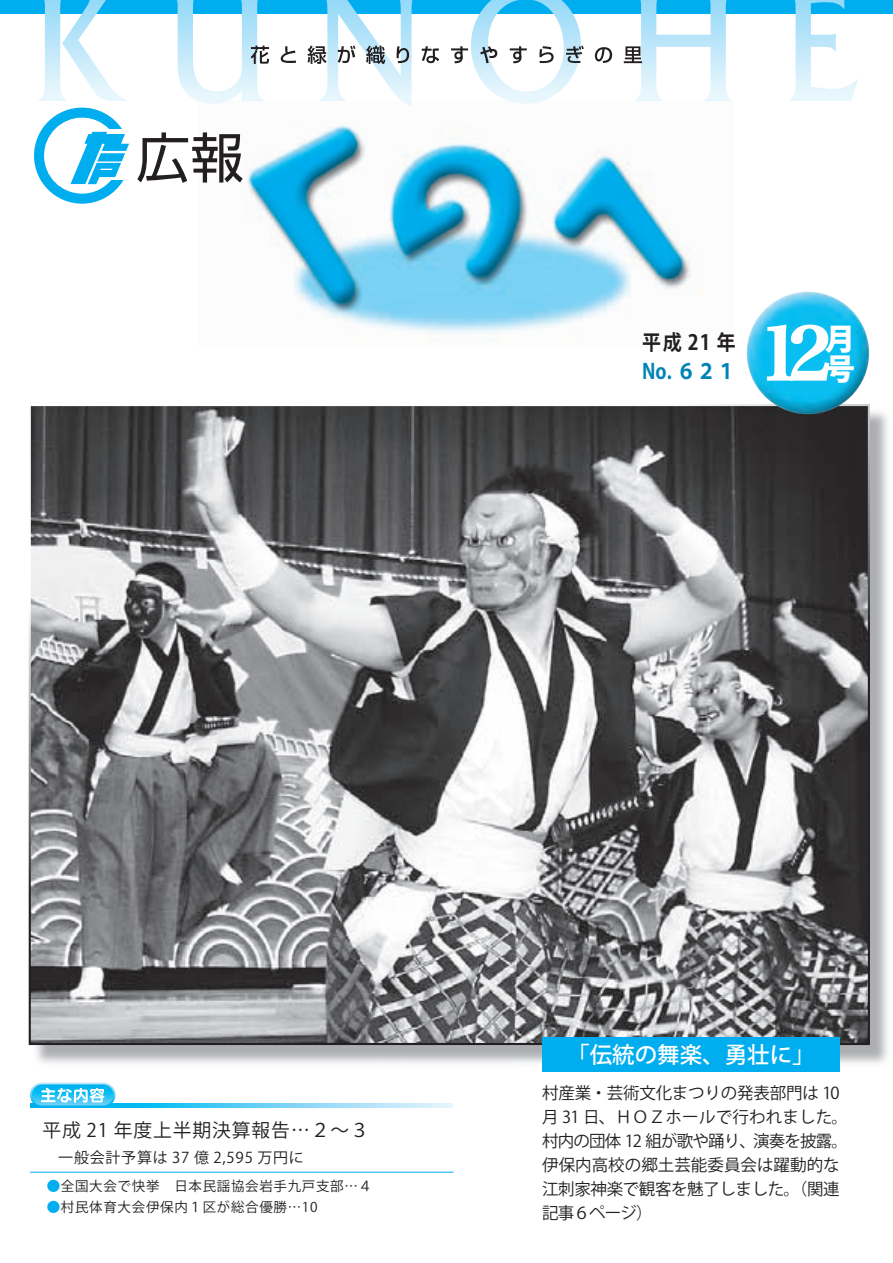
<style>
.page{position:relative;width:893px;height:1263px;background:#fff}
.page>*{position:absolute;margin:0;border:0;box-sizing:border-box;transform-origin:0 0}
.t1{font:72px "Hira Min Pro W6";color:#fff}
.t2{font:800 30px "Koz Go Std";color:#fff}
.t3{font:500 22.5px "Koz Go Std";color:#fff}
.t4{font:700 21px "Koz Go Std";color:#0083b6;scale:.9 1}
.t5{font:700 21px "Koz Go Std";color:#231f20;scale:.9 1}
.t6{font:18.75px "Koz Go Std";letter-spacing:.05em;color:#231f20}
.t7{font:16.5px/24px "Koz Go Std";letter-spacing:-.01em;color:#231f20}
.t8{font:16.5px "Koz Go Std";letter-spacing:.01em;color:#231f20}
.t9{font:15px "Koz Go Std";letter-spacing:.05em;color:#231f20}
.t10{font:13.5px "Koz Go Std";letter-spacing:.05em;color:#231f20}
.s1{color:#00aeef}
</style>
<div class="page">
<img style="left:246px;top:125px;width:455px;height:208px">
<div style="left:0;top:0;width:893px;height:14px;background:#00aeef"></div>
<svg style="left:38px;top:0;width:88px;height:101px"></svg>
<svg style="left:789px;top:0;width:69px;height:101px"></svg>
<svg style="left:34px;top:108px;width:95px;height:96px"></svg>
<svg style="left:137px;top:132px;width:106px;height:51px"></svg>
<svg style="left:177px;top:0;width:92px;height:104px"></svg>
<svg style="left:281px;top:46px;width:15px;height:17px"></svg>
<svg style="left:308px;top:0;width:131px;height:106px"></svg>
<svg style="left:451px;top:0;width:133px;height:104px"></svg>
<svg style="left:595px;top:47px;width:17px;height:16px"></svg>
<svg style="left:624px;top:0;width:108px;height:101px"></svg>
<svg style="left:115px;top:1104px;width:338px;height:3px"></svg>
<svg style="left:30px;top:1082px;width:85px;height:25px"></svg>
<hr style="left:30px;top:1172px;width:424px;height:1px;background:#00aeef">
<img style="left:32px;top:407px;width:835px;height:635px">
<img style="left:747px;top:292px;width:122px;height:122px;border-radius:61px">
<div style="left:542px;top:1038px;width:298px;height:34px;background:#00aeef"></div>
<svg style="left:766px;top:323px;width:64px;height:59px"></svg>
<h1 class="t1" style="left:758px;top:290px;width:76px">12</h1>
<p class="t5" style="left:642px;top:329px;width:105px">平成 21 年</p>
<h2 class="t2" style="left:825px;top:319px;width:31px">月</h2>
<h2 class="t2" style="left:825px;top:349px;width:31px">号</h2>
<p class="t4" style="left:642px;top:358px;width:105px">No.６２１</p>
<p class="t6" style="left:43px;top:1119px;width:328px">平成 21 年度上半期決算報告...２~３</p>
<p class="t9" style="left:43px;top:1148px;width:263px">　一般会計予算は 37 億 2,595 万円に</p>
<p class="t10" style="left:47px;top:1177px;width:327px"><span class="s1">●</span>全国大会で快挙　日本民謡協会岩手九戸支部...４</p>
<p class="t10" style="left:47px;top:1198px;width:272px"><span class="s1">●</span>村民体育大会伊保内１区が総合優勝...10</p>
<h3 class="t3" style="left:567px;top:1040px;width:249px">「伝統の舞楽、勇壮に「</h3>
<p class="t7" style="left:542px;top:1081px;width:299px">村産業・芸術文化まつりの発表部門は 10</p>
<p class="t8" style="left:542px;top:1106px;width:307px">月 31 日、ＨＯＺホールで行われました。</p>
<p class="t7" style="left:753px;top:1129px;width:96px">演奏を披露。</p>
<p class="t7" style="left:542px;top:1129px;width:299px">村内の団体 12 組が歌や踊り、<br>伊保内高校の郷土芸能委員会は躍動的な江刺家神楽で観客を魅了しました。（関連記事６ページ(</p>
</div>
